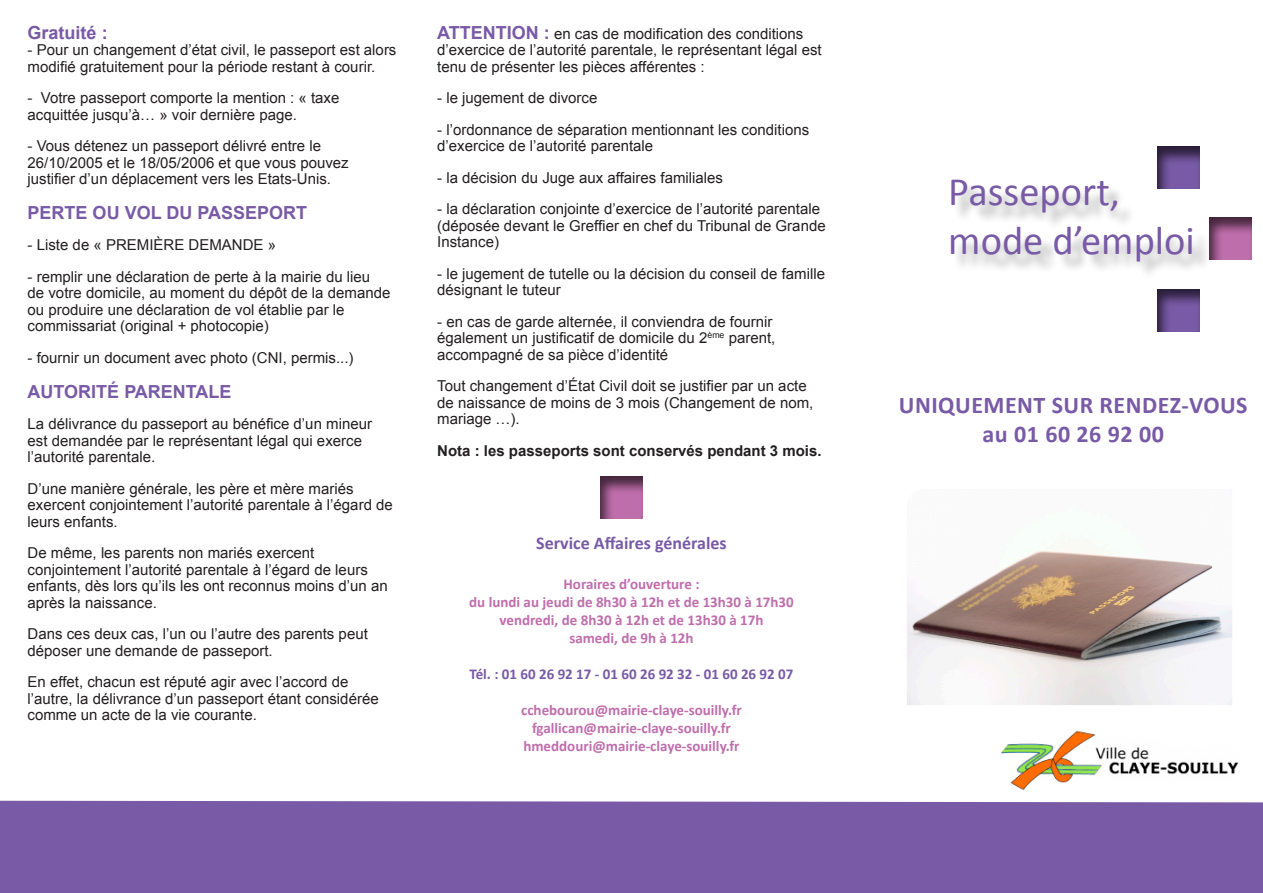
<style>
.page{position:relative;width:1263px;height:893px;background:#fff}
.page>*{position:absolute;margin:0;border:0;box-sizing:border-box;transform-origin:0 0}
.t1{font:40.5px "Calibri";color:#785aa6}
.t2{font:700 24px "Calibri";letter-spacing:.02em;color:#785aa6}
.t3{font:700 18px "Arial";color:#785aa6}
.t4{font:700 18px "Calibri";color:#785aa6}
.t5{font:15px/16.5px "Arial";color:#231f20}
.t6{font:700 15px "Calibri";color:#bf6eac}
.t7{font:700 15px "Arial";color:#231f20}
.t8{font:700 15px "Calibri";color:#785aa6}
.s1{font-weight:700;font-size:18px;color:#785aa6}
</style>
<div class="page">
<div style="left:1154px;top:288px;width:47px;height:45px;background:#231f20;opacity:.75"></div>
<div style="left:1206px;top:217px;width:47px;height:45px;background:#231f20;opacity:.75"></div>
<div style="left:953px;top:182px;width:257px;height:98px;background:#231f20;opacity:.35"></div>
<img style="left:1001px;top:730px;width:238px;height:61px">
<div style="left:1154px;top:146px;width:47px;height:45px;background:#231f20;opacity:.75"></div>
<div style="left:598px;top:476px;width:46px;height:45px;background:#231f20;opacity:.75"></div>
<div style="left:0;top:801px;width:1263px;height:92px;background:#785aa6"></div>
<img style="left:907px;top:550px;width:325px;height:155px">
<p class="t3" style="left:28px;top:20px;width:82px">Gratuité :</p>
<p class="t5" style="left:28px;top:42px;width:370px">- Pour un changement d’état civil, le passeport est alors modifié gratuitement pour la période restant à courir.</p>
<p class="t5" style="left:28px;top:90px;width:313px">- Votre passeport comporte la mention : « taxe acquittée jusqu’à… » voir dernière page.</p>
<p class="t5" style="left:28px;top:138px;width:323px">- Vous détenez un passeport délivré entre le<br>26/10/2005 et le 18/05/2006 et que vous pouvez justifier d’un déplacement vers les Etats-Unis.</p>
<p class="t3" style="left:28px;top:201px;width:281px">PERTE OU VOL DU PASSEPORT</p>
<p class="t5" style="left:28px;top:237px;width:250px">- Liste de « PREMIÈRE DEMANDE »</p>
<p class="t5" style="left:28px;top:269px;width:364px">- remplir une déclaration de perte à la mairie du lieu de votre domicile, au moment du dépôt de la demande ou produire une déclaration de vol établie par le commissariat (original + photocopie)</p>
<p class="t5" style="left:28px;top:350px;width:327px">- fournir un document avec photo (CNI, permis...)</p>
<p class="t3" style="left:28px;top:379px;width:206px">AUTORITÉ PARENTALE</p>
<p class="t5" style="left:28px;top:416px;width:346px">La délivrance du passeport au bénéfice d’un mineur est demandée par le représentant légal qui exerce l’autorité parentale.</p>
<p class="t5" style="left:28px;top:480px;width:367px">D’une manière générale, les père et mère mariés exercent conjointement l’autorité parentale à l’égard de leurs enfants.</p>
<p class="t5" style="left:28px;top:545px;width:362px">De même, les parents non mariés exercent conjointement l’autorité parentale à l’égard de leurs enfants, dès lors qu’ils les ont reconnus moins d’un an après la naissance.</p>
<p class="t5" style="left:28px;top:626px;width:342px">Dans ces deux cas, l’un ou l’autre des parents peut déposer une demande de passeport.</p>
<p class="t5" style="left:28px;top:674px;width:352px">En effet, chacun est réputé agir avec l’accord de l’autre, la délivrance d’un passeport étant considérée comme un acte de la vie courante.</p>
<p class="t5" style="left:437px;top:25px;width:386px"><span class="s1">ATTENTION :</span> en cas de modification des conditions d’exercice de l’autorité parentale, le représentant légal est tenu de présenter les pièces afférentes :</p>
<p class="t5" style="left:437px;top:90px;width:162px">- le jugement de divorce</p>
<p class="t5" style="left:437px;top:121px;width:373px">- l’ordonnance de séparation mentionnant les conditions d’exercice de l’autorité parentale</p>
<p class="t5" style="left:437px;top:169px;width:287px">- la décision du Juge aux affaires familiales</p>
<p class="t5" style="left:437px;top:201px;width:390px">- la déclaration conjointe d’exercice de l’autorité parentale (déposée devant le Greffier en chef du Tribunal de Grande<br>Instance)</p>
<p class="t5" style="left:437px;top:265px;width:389px">- le jugement de tutelle ou la décision du conseil de famille désignant le tuteur</p>
<p class="t5" style="left:437px;top:313px;width:340px">- en cas de garde alternée, il conviendra de fournir également un justificatif de domicile du 2<sup>ème</sup> parent, accompagné de sa pièce d’identité</p>
<p class="t5" style="left:437px;top:378px;width:378px">Tout changement d’État Civil doit se justifier par un acte de naissance de moins de 3 mois (Changement de nom, mariage …).</p>
<p class="t7" style="left:437px;top:440px;width:386px">Nota : les passeports sont conservés pendant 3 mois.</p>
<p class="t4" style="left:536px;top:532px;width:192px">Service Affaires générales</p>
<p class="t6" style="left:563px;top:574px;width:138px">Horaires d’ouverture :</p>
<p class="t6" style="left:469px;top:592px;width:326px">du lundi au jeudi de 8h30 à 12h et de 13h30 à 17h30</p>
<p class="t6" style="left:499px;top:610px;width:265px">vendredi, de 8h30 à 12h et de 13h30 à 17h</p>
<p class="t6" style="left:569px;top:628px;width:126px">samedi, de 9h à 12h</p>
<p class="t8" style="left:470px;top:664px;width:325px">Tél. : 01 60 26 92 17 - 01 60 26 92 32 - 01 60 26 92 07</p>
<p class="t6" style="left:521px;top:700px;width:222px">cchebourou@mairie-claye-souilly.fr</p>
<p class="t6" style="left:532px;top:718px;width:200px">fgallican@mairie-claye-souilly.fr</p>
<p class="t6" style="left:523px;top:736px;width:218px">hmeddouri@mairie-claye-souilly.fr</p>
<p class="t1" style="left:948px;top:166px;width:173px">Passeport,</p>
<p class="t1" style="left:948px;top:215px;width:248px">mode d’emploi</p>
<p class="t2" style="left:899px;top:390px;width:350px">UNIQUEMENT SUR RENDEZ-VOUS</p>
<p class="t2" style="left:983px;top:419px;width:183px">au 01 60 26 92 00</p>
</div>
